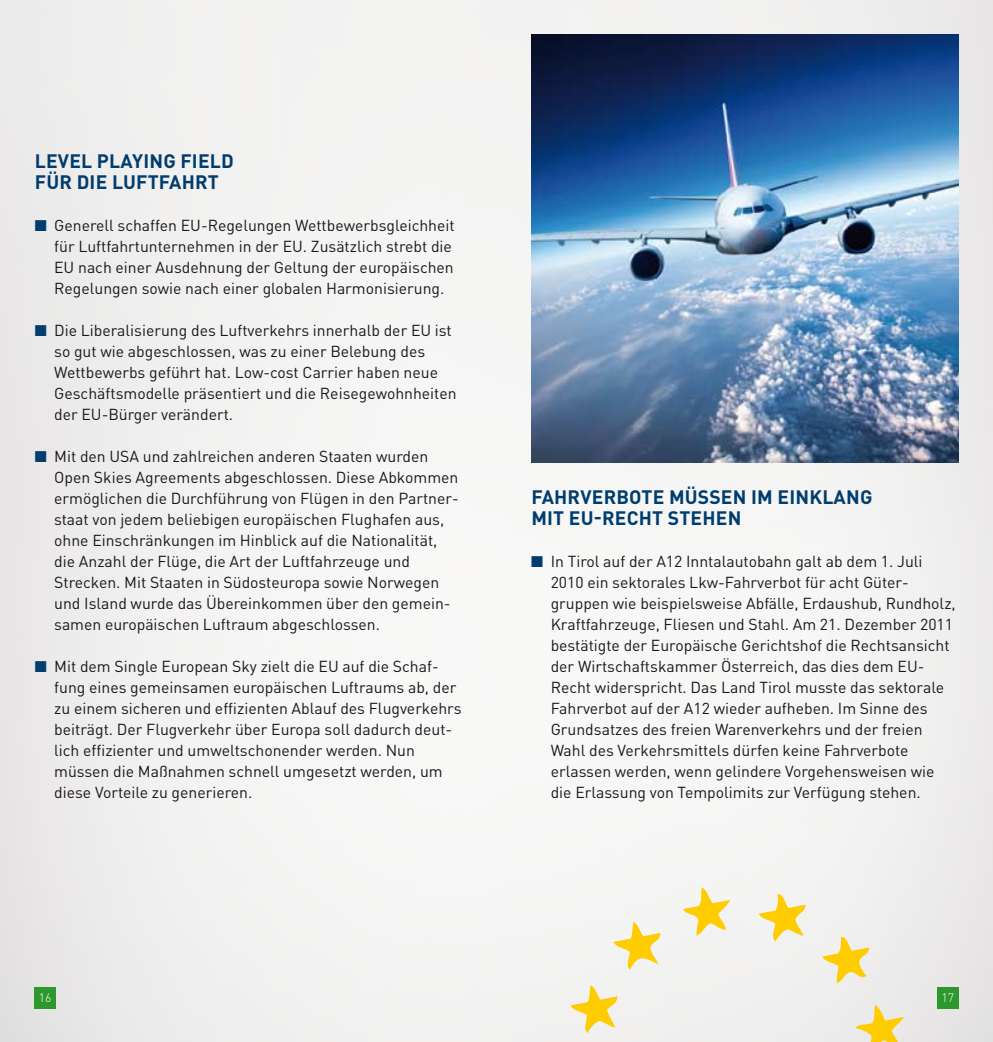
<style>
.page{position:relative;width:993px;height:1042px;background:#fff}
.page>*{position:absolute;margin:0;border:0;box-sizing:border-box;transform-origin:0 0}
.t1{font:700 19.25px "DIN Pro";letter-spacing:.01em;color:#003d6e}
.t2{font:15.75px/21px "DIN Pro";color:#1a171b}
.t3{font:300 12.25px "DIN Pro";color:#fff}
.s1{color:#003d6e}
</style>
<div class="page">
<img style="left:0;top:0;width:992px;height:1042px">
<div style="left:936px;top:987px;width:21px;height:21px;background:#2c982e"></div>
<div style="left:35px;top:987px;width:21px;height:21px;background:#2c982e"></div>
<img style="left:531px;top:35px;width:426px;height:427px">
<svg style="left:566px;top:887px;width:337px;height:155px;fill:#f2f0f0"></svg>
<p class="t1" style="left:35px;top:148px;width:24px">LEVEL</p>
<p class="t1" style="left:97px;top:148px;width:58px">PLAYING</p>
<p class="t1" style="left:180px;top:148px;width:23px">FIELD</p>
<p class="t1" style="left:35px;top:169px;width:13px">FÜR</p>
<p class="t1" style="left:77px;top:169px;width:11px">DIE</p>
<p class="t1" style="left:112px;top:169px;width:24px">LUFTFAHRT</p>
<p class="t2" style="left:54px;top:214px;width:402px;text-indent:-19px"><span class="s1">■</span> Generell schaffen EU-Regelungen Wettbewerbsgleichheit für Luftfahrtunternehmen in der EU. Zusätzlich strebt die EU nach einer Ausdehnung der Geltung der europäischen Regelungen sowie nach einer globalen Harmonisierung.</p>
<p class="t2" style="left:54px;top:319px;width:404px;text-indent:-19px"><span class="s1">■</span> Die Liberalisierung des Luftverkehrs innerhalb der EU ist so gut wie abgeschlossen, was zu einer Belebung des Wettbewerbs geführt hat. Low-cost Carrier haben neue Geschäftsmodelle präsentiert und die Reisegewohnheiten der EU-Bürger verändert.</p>
<p class="t2" style="left:54px;top:445px;width:406px;text-indent:-19px"><span class="s1">■</span> Mit den USA und zahlreichen anderen Staaten wurden Open Skies Agreements abgeschlossen. Diese Abkommen ermöglichen die Durchführung von Flügen in den Partner&shy;staat von jedem beliebigen europäischen Flughafen aus, ohne Einschränkungen im Hinblick auf die Nationalität, die Anzahl der Flüge, die Art der Luftfahrzeuge und Strecken. Mit Staaten in Südosteuropa sowie Norwegen und Island wurde das Übereinkommen über den gemein&shy;samen europäischen Luftraum abgeschlossen.</p>
<p class="t2" style="left:54px;top:655px;width:409px;text-indent:-19px"><span class="s1">■</span> Mit dem Single European Sky zielt die EU auf die Schaf&shy;fung eines gemeinsamen europäischen Luftraums ab, der zu einem sicheren und effizienten Ablauf des Flugverkehrs beiträgt. Der Flugverkehr über Europa soll dadurch deut&shy;lich effizienter und umweltschonender werden. Nun müssen die Maßnahmen schnell umgesetzt werden, um diese Vorteile zu generieren.</p>
<p class="t1" style="left:531px;top:484px;width:24px">FAHRVERBOTE</p>
<p class="t1" style="left:668px;top:484px;width:14px">MÜSSEN</p>
<p class="t1" style="left:751px;top:484px;width:51px">IM EINKLANG</p>
<p class="t1" style="left:531px;top:505px;width:12px">MIT</p>
<p class="t1" style="left:568px;top:505px;width:59px">EU-RECHT</p>
<p class="t1" style="left:667px;top:505px;width:13px">STEHEN</p>
<p class="t2" style="left:550px;top:550px;width:406px;text-indent:-19px"><span class="s1">■</span> In Tirol auf der A12 Inntalautobahn galt ab dem 1. Juli 2010 ein sektorales Lkw-Fahrverbot für acht Güter&shy;gruppen wie beispielsweise Abfälle, Erdaushub, Rundholz, Kraftfahrzeuge, Fliesen und Stahl. Am 21. Dezember 2011 bestätigte der Europäische Gerichtshof die Rechtsansicht der Wirtschaftskammer Österreich, das dies dem EU-Recht widerspricht. Das Land Tirol musste das sektorale Fahrverbot auf der A12 wieder aufheben. Im Sinne des Grundsatzes des freien Warenverkehrs und der freien Wahl des Verkehrsmittels dürfen keine Fahrverbote erlassen werden, wenn gelindere Vorgehensweisen wie die Erlassung von Tempolimits zur Verfügung stehen.</p>
<p class="t3" style="left:39px;top:989px;width:14px">16</p>
<p class="t3" style="left:941px;top:989px;width:14px">17</p>
</div>
